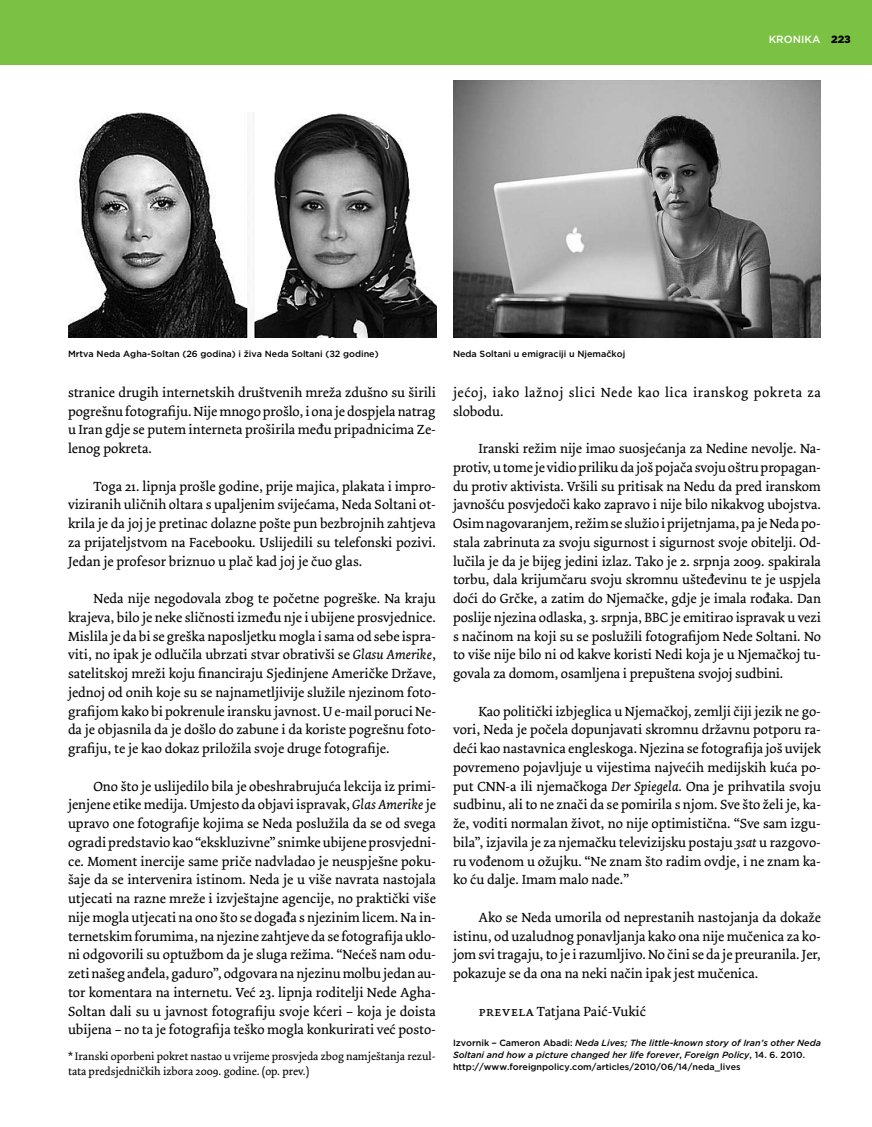
<style>
.page{position:relative;width:872px;height:1127px;background:#fff}
.page>*{position:absolute;margin:0;border:0;box-sizing:border-box;transform-origin:0 0}
.t1{font:13.95px/18.8px "Dolly";color:#000;text-align:justify}
.t2{font:13.95px/18.8px "Dolly";letter-spacing:.04em;color:#000}
.t3{font:11.4px/15px "Dolly";color:#000}
.t4{font:500 10.5px "Gotham";color:#fff}
.t5{font:italic 500 9px/12px "Gotham";color:#000}
.t6{font:500 9px "Gotham";color:#000}
.s1{color:#000}
.s2{font-style:italic}
.s3{font-weight:700;font-style:italic}
.s4{font-style:normal}
</style>
<div class="page">
<div style="left:0;top:0;width:872px;height:64px;background:#7bc143"></div>
<img style="left:68px;top:113px;width:368px;height:224px">
<img style="left:453px;top:81px;width:368px;height:256px">
<p class="t6" style="left:68px;top:348px;width:312px">Mrtva Neda Agha-Soltan (26 godina) i živa Neda Soltani (32 godine)</p>
<p class="t6" style="left:453px;top:348px;width:174px">Neda Soltani u emigraciji u Njemačkoj</p>
<p class="t4" style="left:768px;top:33px;width:84px">kronika <span class="s1">223</span></p>
<p class="t1" style="left:68px;top:383px;width:369px">stranice drugih internetskih društvenih mreža zdušno su širili pogrešnu fotografiju. Nije mnogo prošlo, i ona je dospjela natrag u Iran gdje se putem interneta proširila među pripadnicima Ze&shy;lenog pokreta.</p>
<p class="t1" style="left:68px;top:477px;width:369px;text-indent:26px">Toga 21. lipnja prošle godine, prije majica, plakata i impro&shy;viziranih uličnih oltara s upaljenim svijećama, Neda Soltani ot&shy;krila je da joj je pretinac dolazne pošte pun bezbrojnih zahtjeva za prijateljstvom na Facebooku. Uslijedili su telefonski pozivi.<br>Jedan je profesor briznuo u plač kad joj je čuo glas.</p>
<p class="t1" style="left:68px;top:589px;width:369px;text-indent:26px">Neda nije negodovala zbog te početne pogreške. Na kraju krajeva, bilo je neke sličnosti između nje i ubijene prosvjednice.<br>Mislila je da bi se greška naposljetku mogla i sama od sebe ispra&shy;viti, no ipak je odlučila ubrzati stvar obrativši se <span class="s2">Glasu Amerike</span>, satelitskoj mreži koju financiraju Sjedinjene Američke Države, jednoj od onih koje su se najnametljivije služile njezinom foto&shy;grafijom kako bi pokrenule iransku javnost. U e-mail poruci Ne&shy;da je objasnila da je došlo do zabune i da koriste pogrešnu foto&shy;grafiju, te je kao dokaz priložila svoje druge fotografije.</p>
<p class="t1" style="left:68px;top:777px;width:369px;text-indent:26px">Ono što je uslijedilo bila je obeshrabrujuća lekcija iz primi&shy;jenjene etike medija. Umjesto da objavi ispravak, <span class="s2">Glas Amerike</span> je upravo one fotografije kojima se Neda poslužila da se od svega ogradi predstavio kao “ekskluzivne” snimke ubijene prosvjedni&shy;ce. Moment inercije same priče nadvladao je neuspješne poku&shy;šaje da se intervenira istinom. Neda je u više navrata nastojala utjecati na razne mreže i izvještajne agencije, no praktički više nije mogla utjecati na ono što se događa s njezinim licem. Na in&shy;ternetskim forumima, na njezine zahtjeve da se fotografija uklo&shy;ni odgovorili su optužbom da je sluga režima. “Nećeš nam odu&shy;zeti našeg anđela, gaduro”, odgovara na njezinu molbu jedan au&shy;tor komentara na internetu. Već 23. lipnja roditelji Nede Agha-Soltan dali su u javnost fotografiju svoje kćeri – koja je doista ubijena – no ta je fotografija teško mogla konkurirati već posto-</p>
<p class="t3" style="left:68px;top:1048px;width:369px">* Iranski oporbeni pokret nastao u vrijeme prosvjeda zbog namještanja rezul&shy;tata predsjedničkih izbora 2009. godine. (op. prev.)</p>
<p class="t2" style="left:453px;top:383px;width:369px">jećoj, iako lažnoj slici Nede kao lica iranskog pokreta za slobodu.</p>
<p class="t1" style="left:453px;top:439px;width:369px;text-indent:26px">Iranski režim nije imao suosjećanja za Nedine nevolje. Na&shy;protiv, u tome je vidio priliku da još pojača svoju oštru propagan&shy;du protiv aktivista. Vršili su pritisak na Nedu da pred iranskom javnošću posvjedoči kako zapravo i nije bilo nikakvog ubojstva.<br>Osim nagovaranjem, režim se služio i prijetnjama, pa je Neda po&shy;stala zabrinuta za svoju sigurnost i sigurnost svoje obitelji. Od&shy;lučila je da je bijeg jedini izlaz. Tako je 2. srpnja 2009. spakirala torbu, dala krijumčaru svoju skromnu ušteđevinu te je uspjela doći do Grčke, a zatim do Njemačke, gdje je imala rođaka. Dan poslije njezina odlaska, 3. srpnja, BBC je emitirao ispravak u vezi s načinom na koji su se poslužili fotografijom Nede Soltani. No to više nije bilo ni od kakve koristi Nedi koja je u Njemačkoj tu&shy;govala za domom, osamljena i prepuštena svojoj sudbini.</p>
<p class="t1" style="left:453px;top:702px;width:369px;text-indent:26px">Kao politički izbjeglica u Njemačkoj, zemlji čiji jezik ne go&shy;vori, Neda je počela dopunjavati skromnu državnu potporu ra&shy;deći kao nastavnica engleskoga. Njezina se fotografija još uvijek povremeno pojavljuje u vijestima najvećih medijskih kuća po&shy;put CNN-a ili njemačkoga <span class="s2">Der Spiegela</span>. Ona je prihvatila svoju sudbinu, ali to ne znači da se pomirila s njom. Sve što želi je, ka&shy;že, voditi normalan život, no nije optimistična. “Sve sam izgu&shy;bila”, izjavila je za njemačku televizijsku postaju <span class="s2">3sat</span> u razgovo&shy;ru vođenom u ožujku. “Ne znam što radim ovdje, i ne znam ka&shy;ko ću dalje. Imam malo nade.”</p>
<p class="t1" style="left:453px;top:908px;width:369px;text-indent:26px">Ako se Neda umorila od neprestanih nastojanja da dokaže istinu, od uzaludnog ponavljanja kako ona nije mučenica za ko&shy;jom svi tragaju, to je i razumljivo. No čini se da je preuranila. Jer, pokazuje se da ona na neki način ipak jest mučenica.</p>
<p class="t1" style="left:478px;top:1002px;width:169px"><span class="s3">prevela</span> Tatjana Paić-Vukić</p>
<p class="t5" style="left:453px;top:1037px;width:369px"><span class="s4">I zvornik — Cameron A badi:</span> Neda Lives; The little-known story of Iran’s other Neda<br>Soltani and how a picture changed her life forever<span class="s4">,</span> Foreign Policy<span class="s4">, 14. 6. 2010. http://www.foreignpolicy.com/articles/2010/06/14/neda_lives</span></p>
</div>
